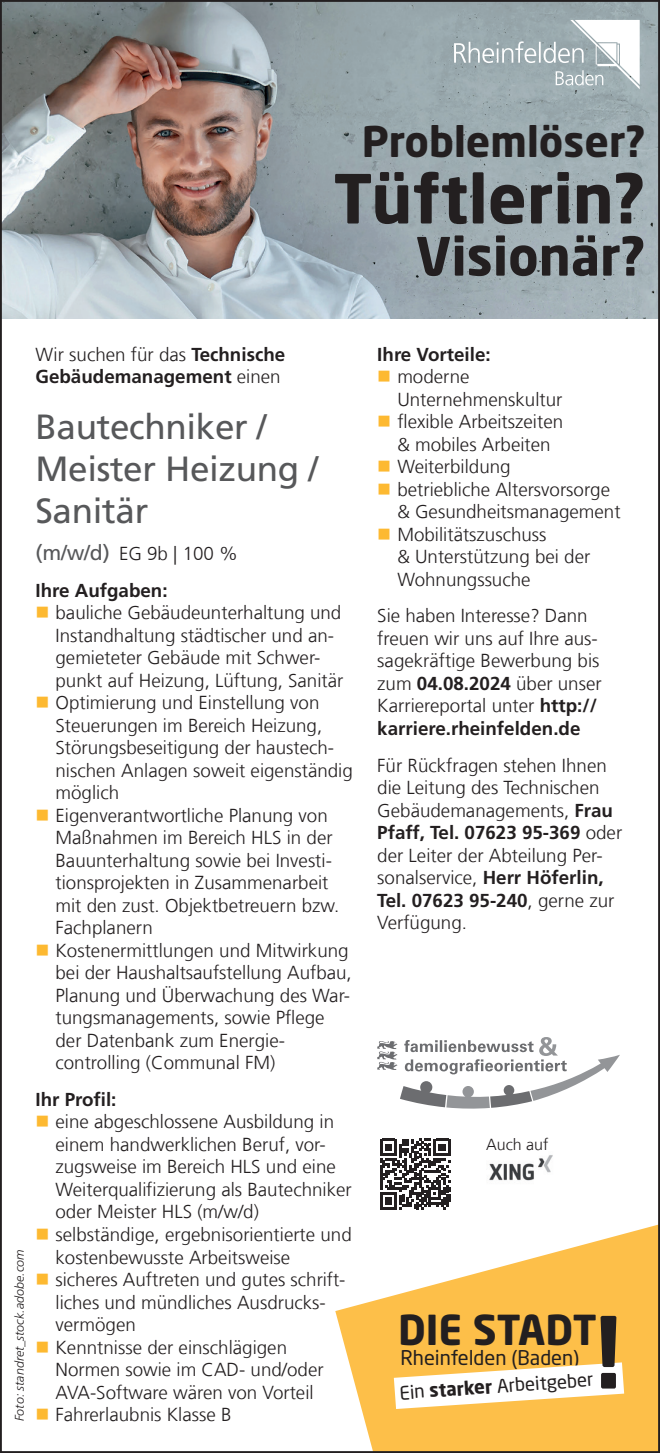
<style>
.page{position:relative;width:660px;height:1453px;background:#fff}
.page>*{position:absolute;margin:0;border:0;box-sizing:border-box;transform-origin:0 0}
.t1{font:700 94.75px "Neo Sans Std";color:#231f20}
.t2{font:700 66.75px "Neo Sans Std";color:#231f20}
.t3{font:700 52.25px "Neo Sans Std";color:#231f20}
.t4{font:700 41.75px "Neo Sans Std";color:#231f20}
.t5{font:700 40.75px "Neo Sans Std";color:#231f20}
.t6{font:35px/42px "Frutiger LT Com";letter-spacing:-.01em;color:#57585a}
.t7{font:20px "Neo Sans Std";color:#231f20}
.t8{font:300 18.75px/22.5px "Frutiger LT Com";color:#231f20}
.t9{font:700 18.75px/22.5px "Frutiger LT Com";color:#231f20}
.t10{font:18.5px "Neo Sans Std";color:#231f20}
.t11{font:300 16px "Frutiger LT Com";color:#231f20}
.t12{font:italic 300 12.5px "Frutiger LT Pro";color:#231f20}
.s1{font-weight:300}
.s2{font-weight:400;font-size:21.25px;color:#57585a}
.s3{color:#fdb931}
.s4{font-weight:700}
</style>
<div class="page">
<img style="left:3px;top:3px;width:653px;height:316px">
<svg style="left:453px;top:20px;width:186px;height:69px"></svg>
<svg style="left:377px;top:1037px;width:242px;height:72px"></svg>
<svg style="left:380px;top:1139px;width:70px;height:70px"></svg>
<img style="left:489px;top:1155px;width:64px;height:26px">
<svg style="left:335px;top:1225px;width:321px;height:225px;fill:#fdbf49"></svg>
<svg style="left:393px;top:1362px;width:230px;height:47px"></svg>
<h3 class="t4" style="left:361px;top:114px;width:285px">Problemlöser?</h3>
<h2 class="t2" style="left:333px;top:156px;width:313px">Tüftlerin?</h2>
<h3 class="t3" style="left:415px;top:223px;width:231px">Visionär?</h3>
<p class="t12" style="left:12px;top:1421px;width:173px;rotate:-90deg">Foto: standret_stock.adobe.com</p>
<p class="t9" style="left:35px;top:343px;width:251px"><span class="s1">Wir suchen für das</span> Technische<br>Gebäudemanagement <span class="s1">einen</span></p>
<h3 class="t6" style="left:35px;top:406px;width:284px">Bautechniker /<br>Meister Heizung /<br>Sanitär</h3>
<p class="t9" style="left:35px;top:535px;width:204px;line-height:36.8px"><span class="s2">(m/w/d)</span> <span class="s1">EG 9b | 100 %<br></span>Ihre Aufgaben:</p>
<p class="t8" style="left:55px;top:602px;width:289px;text-indent:-20px"><span class="s3">■</span> bauliche Gebäudeunterhaltung und Instandhaltung städtischer und an&shy;gemieteter Gebäude mit Schwer&shy;punkt auf Heizung, Lüftung, Sanitär</p>
<p class="t8" style="left:55px;top:692px;width:298px;text-indent:-20px"><span class="s3">■</span> Optimierung und Einstellung von<br>Steuerungen im Bereich Heizung,<br>Störungsbeseitigung der haustech&shy;nischen Anlagen soweit eigenständig möglich</p>
<p class="t8" style="left:55px;top:804px;width:285px;text-indent:-20px"><span class="s3">■</span> Eigenverantwortliche Planung von<br>Maßnahmen im Bereich HLS in der<br>Bauunterhaltung sowie bei Investi&shy;tionsprojekten in Zusammenarbeit mit den zust. Objektbetreuern bzw.<br>Fachplanern</p>
<p class="t8" style="left:55px;top:939px;width:297px;text-indent:-20px"><span class="s3">■</span> Kostenermittlungen und Mitwirkung bei der Haushaltsaufstellung Aufbau,<br>Planung und Überwachung des War&shy;tungsmanagements, sowie Pflege der Datenbank zum Energie&shy;controlling (Communal FM)</p>
<p class="t9" style="left:35px;top:1088px;width:82px">Ihr Profil:</p>
<p class="t8" style="left:55px;top:1111px;width:297px;text-indent:-20px"><span class="s3">■</span> eine abgeschlossene Ausbildung in einem handwerklichen Beruf, vor&shy;zugsweise im Bereich HLS und eine Weiterqualifizierung als Bautechniker oder Meister HLS (m/w/d)</p>
<p class="t8" style="left:55px;top:1223px;width:297px;text-indent:-20px"><span class="s3">■</span> selbständige, ergebnisorientierte und kostenbewusste Arbeitsweise</p>
<p class="t8" style="left:55px;top:1268px;width:291px;text-indent:-20px"><span class="s3">■</span> sicheres Auftreten und gutes schrift&shy;liches und mündliches Ausdrucks&shy;vermögen</p>
<p class="t8" style="left:55px;top:1336px;width:269px;text-indent:-20px"><span class="s3">■</span> Kenntnisse der einschlägigen<br>Normen sowie im CAD- und/oder<br>AVA-Software wären von Vorteil</p>
<p class="t8" style="left:35px;top:1403px;width:197px"><span class="s3">■</span> Fahrerlaubnis Klasse B</p>
<p class="t9" style="left:377px;top:343px;width:115px">Ihre Vorteile:</p>
<p class="t8" style="left:397px;top:365px;width:166px;text-indent:-20px"><span class="s3">■</span> moderne<br>Unternehmenskultur</p>
<p class="t8" style="left:377px;top:410px;width:187px;text-align:center"><span class="s3">■</span> flexible Arbeitszeiten &amp; mobiles Arbeiten</p>
<p class="t8" style="left:377px;top:455px;width:135px"><span class="s3">■</span> Weiterbildung</p>
<p class="t8" style="left:397px;top:478px;width:224px;text-indent:-20px"><span class="s3">■</span> betriebliche Altersvorsorge &amp; Gesundheitsmanagement</p>
<p class="t8" style="left:397px;top:523px;width:194px;text-indent:-20px"><span class="s3">■</span> Mobilitätszuschuss<br>&amp; Unterstützung bei der<br>Wohnungssuche</p>
<p class="t8" style="left:377px;top:605px;width:226px">Sie haben Interesse? Dann freuen wir uns auf Ihre aus&shy;sagekräftige Bewerbung bis zum <span class="s4">04.08.2024</span> über unser<br>Karriereportal unter <span class="s4">http:// karriere.rheinfelden.de</span></p>
<p class="t8" style="left:377px;top:754px;width:246px">Für Rückfragen stehen Ihnen die Leitung des Technischen<br>Gebäudemanagements, <span class="s4">Frau<br>Pfaff, Tel. 07623 95-369</span> oder der Leiter der Abteilung Per&shy;sonalservice, <span class="s4">Herr Höferlin,<br>Tel. 07623 95-240</span>, gerne zur<br>Verfügung.</p>
<p class="t11" style="left:485px;top:1135px;width:64px">Auch auf</p>
<h3 class="t5" style="left:397px;top:1303px;width:200px">DIE STADT</h3>
<p class="t10" style="left:398px;top:1381px;width:195px;rotate:-4deg">Ein <span class="s4">starker</span> Arbeitgeber</p>
<h1 class="t1" style="left:595px;top:1292px;width:27px">!</h1>
<p class="t7" style="left:400px;top:1345px;width:180px">Rheinfelden (Baden)</p>
</div>
